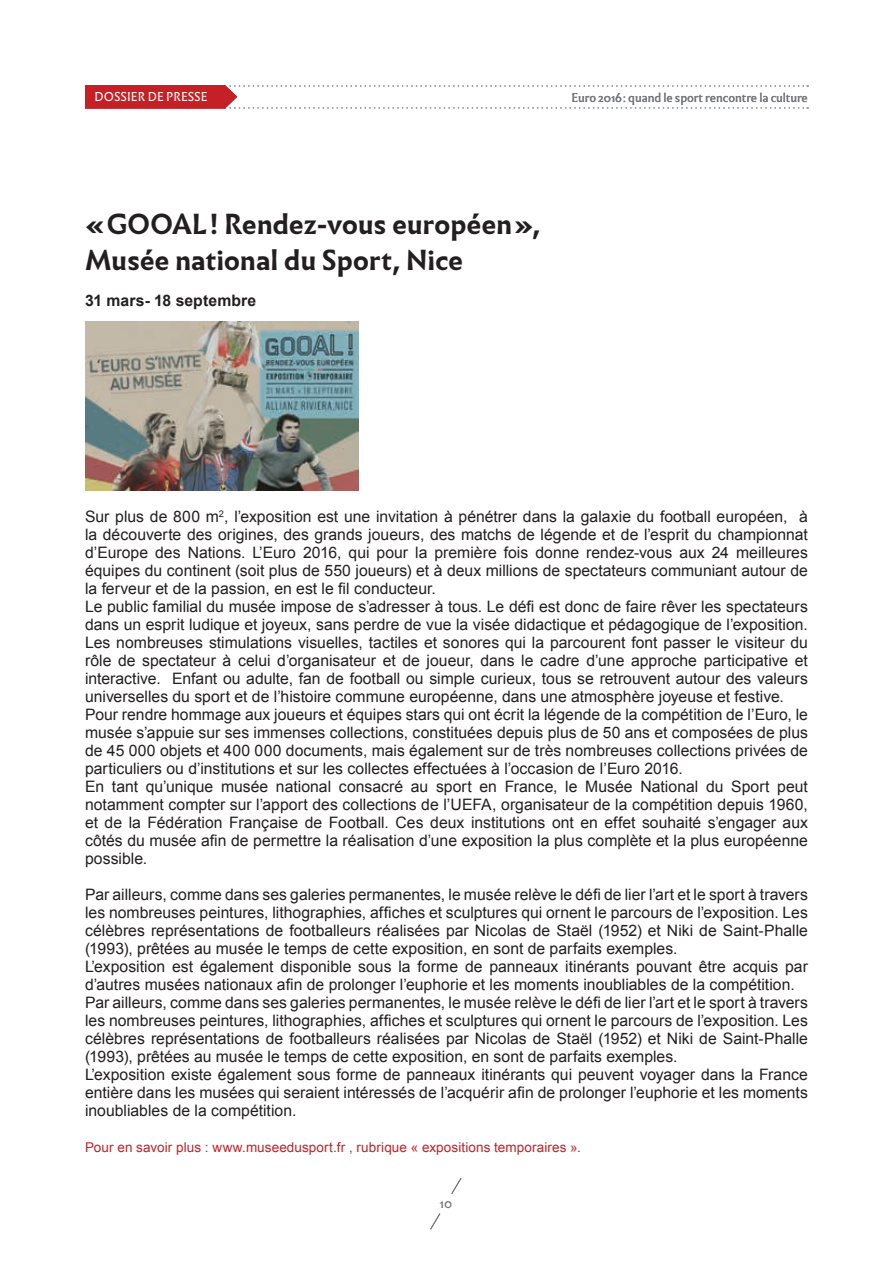
<style>
.page{position:relative;width:893px;height:1263px;background:#fff}
.page>*{position:absolute;margin:0;border:0;box-sizing:border-box;transform-origin:0 0}
.t1{font:700 27px/36px "Infini";letter-spacing:-.01em;color:#231f20}
.t2{font:15.75px/18px "Arial";color:#231f20}
.t3{font:700 15.75px "Arial";letter-spacing:.005em;color:#231f20}
.t4{font:13.5px "Arial";letter-spacing:.005em;color:#c42026}
.t5{font:13.5px "Infini";color:#76787b}
.t6{font:12px "Infini";letter-spacing:-.01em;color:#76787b}
.t7{font:12px "Infini";color:#fff}
</style>
<div class="page">
<svg style="left:85px;top:85px;width:723px;height:24px"></svg>
<svg style="left:430px;top:1178px;width:32px;height:52px"></svg>
<div style="left:434px;top:1192px;width:23px;height:23px;background:#fff;border-radius:50%"></div>
<img style="left:85px;top:321px;width:274px;height:169px">
<p class="t7" style="left:95px;top:88px;width:115px">dossier de presse</p>
<p class="t6" style="left:571px;top:88px;width:238px">Euro 2016 : quand le sport rencontre la culture</p>
<h1 class="t1" style="left:85px;top:206px;width:457px">« GOOAL ! Rendez-vous européen »,<br>Musée national du Sport, Nice</h1>
<p class="t3" style="left:85px;top:290px;width:173px">31 mars- 18 septembre</p>
<p class="t2" style="left:85px;top:508px;width:724px">Sur plus de 800 m<sup>2</sup>, l’exposition est une invitation à pénétrer dans la galaxie du football européen, à la découverte des origines, des grands joueurs, des matchs de légende et de l’esprit du championnat d’Europe des Nations. L’Euro 2016, qui pour la première fois donne rendez-vous aux 24 meilleures équipes du continent (soit plus de 550 joueurs) et à deux millions de spectateurs communiant autour de la ferveur et de la passion, en est le fil conducteur.<br>Le public familial du musée impose de s’adresser à tous. Le défi est donc de faire rêver les spectateurs dans un esprit ludique et joyeux, sans perdre de vue la visée didactique et pédagogique de l’exposition.<br>Les nombreuses stimulations visuelles, tactiles et sonores qui la parcourent font passer le visiteur du rôle de spectateur à celui d’organisateur et de joueur, dans le cadre d’une approche participative et interactive. Enfant ou adulte, fan de football ou simple curieux, tous se retrouvent autour des valeurs universelles du sport et de l’histoire commune européenne, dans une atmosphère joyeuse et festive.<br>Pour rendre hommage aux joueurs et équipes stars qui ont écrit la légende de la compétition de l’Euro, le musée s’appuie sur ses immenses collections, constituées depuis plus de 50 ans et composées de plus de 45 000 objets et 400 000 documents, mais également sur de très nombreuses collections privées de particuliers ou d’institutions et sur les collectes effectuées à l’occasion de l’Euro 2016.<br>En tant qu’unique musée national consacré au sport en France, le Musée National du Sport peut notamment compter sur l’apport des collections de l’UEFA, organisateur de la compétition depuis 1960, et de la Fédération Française de Football. Ces deux institutions ont en effet souhaité s’engager aux côtés du musée afin de permettre la réalisation d’une exposition la plus complète et la plus européenne possible.</p>
<p class="t2" style="left:85px;top:886px;width:724px">Par ailleurs, comme dans ses galeries permanentes, le musée relève le défi de lier l’art et le sport à travers les nombreuses peintures, lithographies, affiches et sculptures qui ornent le parcours de l’exposition. Les célèbres représentations de footballeurs réalisées par Nicolas de Staël (1952) et Niki de Saint-Phalle (1993), prêtées au musée le temps de cette exposition, en sont de parfaits exemples.<br>L’exposition est également disponible sous la forme de panneaux itinérants pouvant être acquis par d’autres musées nationaux afin de prolonger l’euphorie et les moments inoubliables de la compétition.<br>Par ailleurs, comme dans ses galeries permanentes, le musée relève le défi de lier l’art et le sport à travers les nombreuses peintures, lithographies, affiches et sculptures qui ornent le parcours de l’exposition. Les célèbres représentations de footballeurs réalisées par Nicolas de Staël (1952) et Niki de Saint-Phalle (1993), prêtées au musée le temps de cette exposition, en sont de parfaits exemples.<br>L’exposition existe également sous forme de panneaux itinérants qui peuvent voyager dans la France entière dans les musées qui seraient intéressés de l’acquérir afin de prolonger l’euphorie et les moments inoubliables de la compétition.</p>
<p class="t4" style="left:85px;top:1138px;width:497px">Pour en savoir plus : www.museedusport.fr , rubrique « expositions temporaires ».</p>
<p class="t5" style="left:439px;top:1193px;width:14px">10</p>
</div>
